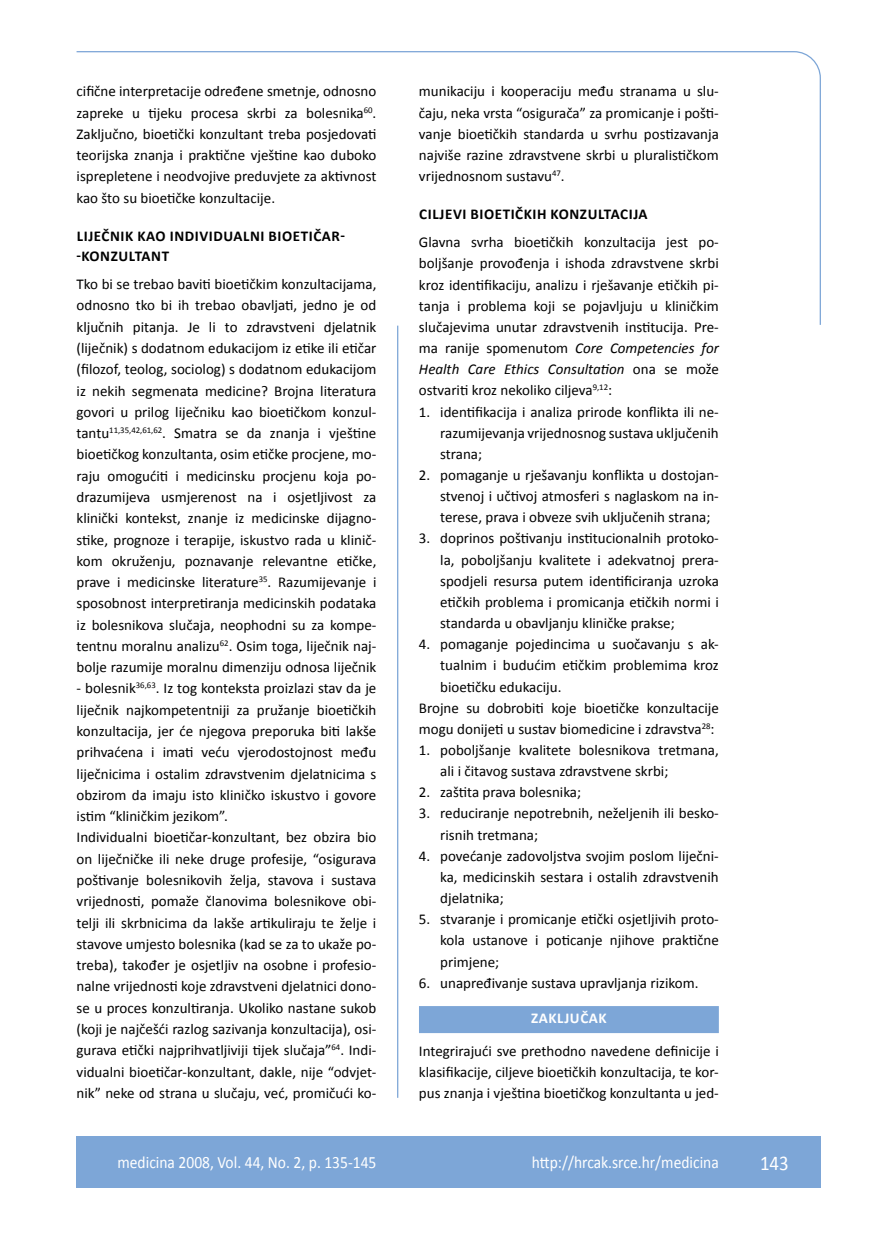
<style>
.page{position:relative;width:872px;height:1234px;background:#fff}
.page>*{position:absolute;margin:0;border:0;box-sizing:border-box;transform-origin:0 0}
.t1{font:21px "Calibri";color:#fff;scale:.9 1}
.t2{font:17.25px "Calibri";color:#fff;scale:.9 1}
.t3{font:15px/21.3px "Calibri";color:#000;text-align:justify}
.t4{font:700 15px/19.8px "Calibri";letter-spacing:.04em;color:#000}
.t5{font:700 15px "Calibri";letter-spacing:.04em;color:#fff}
.s1{font-style:italic}
</style>
<div class="page">
<div style="left:419px;top:1005px;width:300px;height:27px;background:#7da6d7"></div>
<svg style="left:76px;top:51px;width:745px;height:275px"></svg>
<hr style="left:397px;top:325px;width:1px;height:772px;background:#7da6d7">
<div style="left:77px;top:1135px;width:744px;height:51px;background:#7da6d7"></div>
<p class="t3" style="left:77px;top:80px;width:301px">cifične interpretacije određene smetnje, odnosno zapreke u tijeku procesa skrbi za bolesnika<sup>60</sup>.<br>Zaključno, bioetički konzultant treba posjedovati teorijska znanja i praktične vještine kao duboko isprepletene i neodvojive preduvjete za aktivnost kao što su bioetičke konzultacije.</p>
<p class="t4" style="left:77px;top:225px;width:270px">LIJEČNIK KAO INDIVIDUALNI BIOETIČAR--KONZULTANT</p>
<p class="t3" style="left:77px;top:273px;width:301px">Tko bi se trebao baviti bioetičkim konzultacijama, odnosno tko bi ih trebao obavljati, jedno je od ključnih pitanja. Je li to zdravstveni djelatnik (liječnik) s dodatnom edukacijom iz etike ili etičar (filozof, teolog, sociolog) s dodatnom edukacijom iz nekih segmenata medicine? Brojna literatura govori u prilog liječniku kao bioetičkom konzul&shy;tantu<sup>11,35,42,61,62</sup>. Smatra se da znanja i vještine bioetičkog konzultanta, osim etičke procjene, mo&shy;raju omogućiti i medicinsku procjenu koja po&shy;drazumijeva usmjerenost na i osjetljivost za klinički kontekst, znanje iz medicinske dijagno&shy;stike, prognoze i terapije, iskustvo rada u klinič&shy;kom okruženju, poznavanje relevantne etičke, prave i medicinske literature<sup>35</sup>. Razumijevanje i sposobnost interpretiranja medicinskih podataka iz bolesnikova slučaja, neophodni su za kompe&shy;tentnu moralnu analizu<sup>62</sup>. Osim toga, liječnik naj&shy;bolje razumije moralnu dimenziju odnosa liječnik</p>
<p class="t3" style="left:77px;top:677px;width:301px;text-align:left">- bolesnik<sup>36,63</sup>. Iz tog konteksta proizlazi stav da je liječnik najkompetentniji za pružanje bioetičkih konzultacija, jer će njegova preporuka biti lakše prihvaćena i imati veću vjerodostojnost među liječnicima i ostalim zdravstvenim djelatnicima s obzirom da imaju isto kliničko iskustvo i govore istim “kliničkim jezikom”.<br>Individualni bioetičar-konzultant, bez obzira bio on liječničke ili neke druge profesije, “osigurava poštivanje bolesnikovih želja, stavova i sustava vrijednosti, pomaže članovima bolesnikove obi&shy;telji ili skrbnicima da lakše artikuliraju te želje i stavove umjesto bolesnika (kad se za to ukaže po&shy;treba), također je osjetljiv na osobne i profesio&shy;nalne vrijednosti koje zdravstveni djelatnici dono&shy;se u proces konzultiranja. Ukoliko nastane sukob (koji je najčešći razlog sazivanja konzultacija), osi&shy;gurava etički najprihvatljiviji tijek slučaja”<sup>64</sup>. Indi&shy;vidualni bioetičar-konzultant, dakle, nije “odvjet&shy;nik” neke od strana u slučaju, već, promičući ko-</p>
<p class="t3" style="left:419px;top:80px;width:301px">munikaciju i kooperaciju među stranama u slu&shy;čaju, neka vrsta “osigurača” za promicanje i pošti&shy;vanje bioetičkih standarda u svrhu postizavanja najviše razine zdravstvene skrbi u pluralistič-kom vrijednosnom sustavu<sup>47</sup>.</p>
<p class="t4" style="left:419px;top:203px;width:230px">CILJEVI BIOETIČKIH KONZULTACIJA</p>
<p class="t3" style="left:419px;top:231px;width:301px">Glavna svrha bioetičkih konzultacija jest po&shy;boljšanje provođenja i ishoda zdravstvene skrbi kroz identifikaciju, analizu i rješavanje etičkih pi&shy;tanja i problema koji se pojavljuju u kliničkim slučajevima unutar zdravstvenih institucija. Pre&shy;ma ranije spomenutom <span class="s1">Core Competencies for Health Care Ethics Consultation</span> ona se može ostvariti kroz nekoliko ciljeva<sup>9,12</sup>:</p>
<p class="t3" style="left:440px;top:400px;width:280px;text-indent:-21px">1. identifikacija i analiza prirode konflikta ili ne&shy;razumijevanja vrijednosnog sustava uključenih strana;</p>
<p class="t3" style="left:440px;top:463px;width:280px;text-indent:-21px">2. pomaganje u rješavanju konflikta u dostojan&shy;stvenoj i učtivoj atmosferi s naglaskom na in&shy;terese, prava i obveze svih uključenih strana;</p>
<p class="t3" style="left:440px;top:527px;width:280px;text-indent:-21px">3. doprinos poštivanju institucionalnih protoko&shy;la, poboljšanju kvalitete i adekvatnoj prera&shy;spodjeli resursa putem identificiranja uzroka etičkih problema i promicanja etičkih normi i standarda u obavljanju kliničke prakse;</p>
<p class="t3" style="left:419px;top:632px;width:301px">4. pomaganje pojedincima u suočavanju s ak-</p>
<p class="t3" style="left:440px;top:654px;width:280px">tualnim i budućim etičkim problemima kroz</p>
<p class="t3" style="left:440px;top:675px;width:123px">bioetičku edukaciju.</p>
<p class="t3" style="left:419px;top:696px;width:301px">Brojne su dobrobiti koje bioetičke konzultacije</p>
<p class="t3" style="left:419px;top:717px;width:297px">mogu donijeti u sustav biomedicine i zdravstva<sup>28</sup>:</p>
<p class="t3" style="left:440px;top:738px;width:280px;text-indent:-21px">1. poboljšanje kvalitete bolesnikova tretmana, ali i čitavog sustava zdravstvene skrbi;</p>
<p class="t3" style="left:419px;top:780px;width:164px">2. zaštita prava bolesnika;</p>
<p class="t3" style="left:440px;top:802px;width:280px;text-indent:-21px">3. reduciranje nepotrebnih, neželjenih ili besko&shy;risnih tretmana;</p>
<p class="t3" style="left:440px;top:844px;width:280px;text-indent:-21px">4. povećanje zadovoljstva svojim poslom liječni&shy;ka, medicinskih sestara i ostalih zdravstvenih djelatnika;</p>
<p class="t3" style="left:440px;top:907px;width:280px;text-indent:-21px">5. stvaranje i promicanje etički osjetljivih proto&shy;kola ustanove i poticanje njihove praktične primjene;</p>
<p class="t3" style="left:419px;top:971px;width:281px">6. unapređivanje sustava upravljanja rizikom.</p>
<p class="t5" style="left:531px;top:1008px;width:77px">ZAKLJUČAK</p>
<p class="t3" style="left:419px;top:1038px;width:301px">Integrirajući sve prethodno navedene definicije i klasifikacije, ciljeve bioetičkih konzultacija, te kor&shy;pus znanja i vještina bioetičkog konzultanta u jed-</p>
<p class="t2" style="left:117px;top:1151px;width:289px">medicina 2008, Vol. 44, No. 2, p. 135-145</p>
<p class="t2" style="left:532px;top:1151px;width:209px">http://hrcak.srce.hr/medicina</p>
<h1 class="t1" style="left:760px;top:1149px;width:33px">143</h1>
</div>
